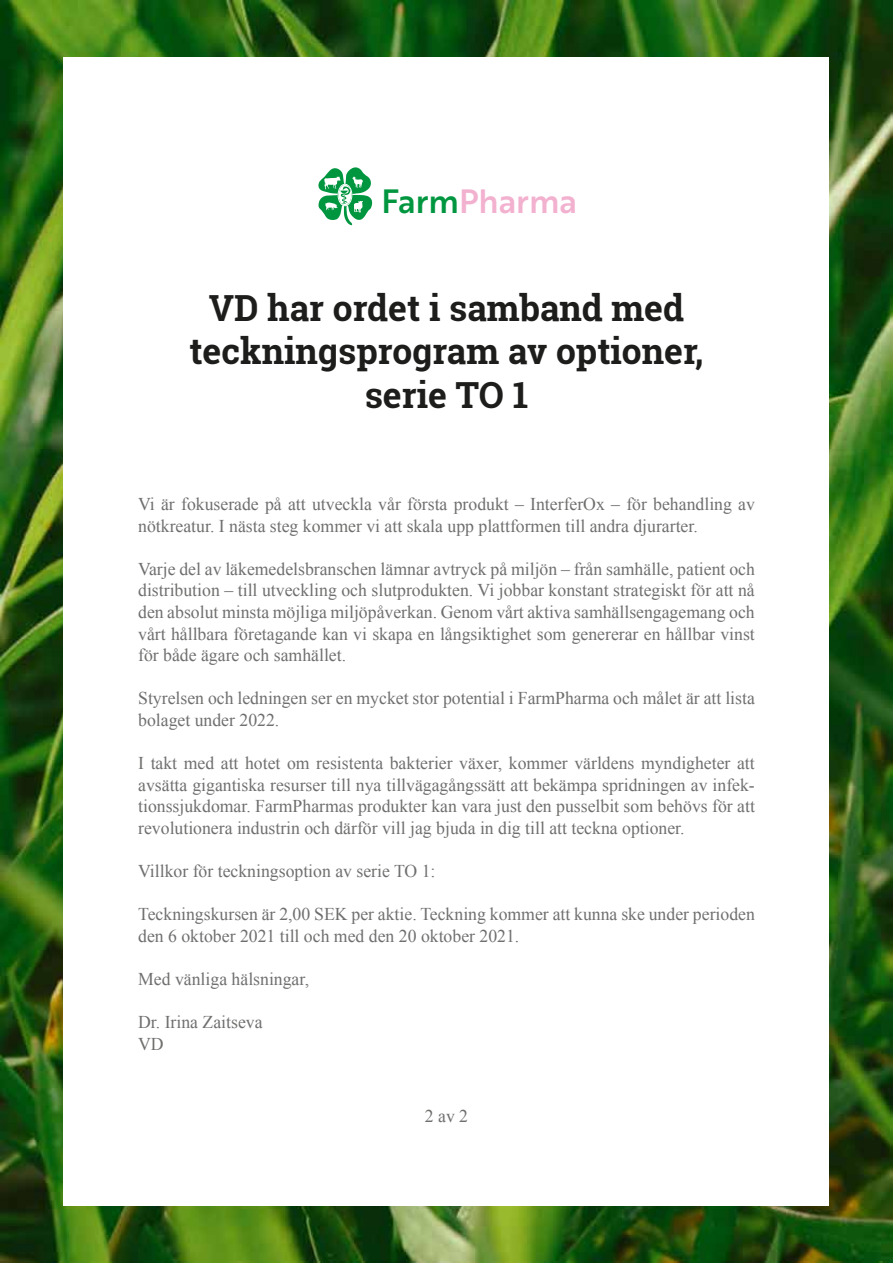
<style>
.page{position:relative;width:893px;height:1263px;background:#fff}
.page>*{position:absolute;margin:0;border:0;box-sizing:border-box;transform-origin:0 0}
.t1{font:700 36px/43.2px "Roboto Slab";color:#1d1d1b;text-align:center}
.t2{font:32.85px "Brother 1816 Medium";color:#f3b1d0}
.t3{font:18px/21.6px "Times New Roman";color:#6f6f6e}
.s1{color:#009640}
</style>
<div class="page">
<img style="left:0;top:0;width:893px;height:1263px">
<div style="left:64px;top:57px;width:765px;height:1148px;background:#fff"></div>
<svg style="left:318px;top:168px;width:55px;height:57px"></svg>
<h2 class="t2" style="left:381px;top:177px;width:197px"><span class="s1">Farm</span>Pharma</h2>
<h1 class="t1" style="left:189px;top:286px;width:516px">VD har ordet i samband med teckningsprogram av optioner, serie TO 1</h1>
<p class="t3" style="left:138px;top:493px;width:618px">Vi är fokuserade på att utveckla vår första produkt – InterferOx – för behandling av nötkreatur. I nästa steg kommer vi att skala upp plattformen till andra djurarter.</p>
<p class="t3" style="left:138px;top:558px;width:618px;text-align:justify">Varje del av läkemedelsbranschen lämnar avtryck på miljön – från samhälle, patient och distribution – till utveckling och slutprodukten. Vi jobbar konstant strategiskt för att nå den absolut minsta möjliga miljöpåverkan. Genom vårt aktiva samhällsengagemang och vårt hållbara företagande kan vi skapa en långsiktighet som genererar en hållbar vinst för både ägare och samhället.</p>
<p class="t3" style="left:138px;top:687px;width:618px">Styrelsen och ledningen ser en mycket stor potential i FarmPharma och målet är att lista bolaget under 2022.</p>
<p class="t3" style="left:138px;top:752px;width:618px;text-align:justify">I takt med att hotet om resistenta bakterier växer, kommer världens myndigheter att avsätta gigantiska resurser till nya tillvägagångssätt att bekämpa spridningen av infek&shy;tionssjukdomar. FarmPharmas produkter kan vara just den pusselbit som behövs för att revolutionera industrin och därför vill jag bjuda in dig till att teckna optioner.</p>
<p class="t3" style="left:138px;top:860px;width:299px">Villkor för teckningsoption av serie TO 1:</p>
<p class="t3" style="left:138px;top:903px;width:618px">Teckningskursen är 2,00 SEK per aktie. Teckning kommer att kunna ske under perioden den 6 oktober 2021 till och med den 20 oktober 2021.</p>
<p class="t3" style="left:138px;top:968px;width:172px">Med vänliga hälsningar,</p>
<p class="t3" style="left:138px;top:1011px;width:126px">Dr. Irina Zaitseva<br>VD</p>
<p class="t3" style="left:425px;top:1105px;width:45px">2 av 2</p>
</div>
